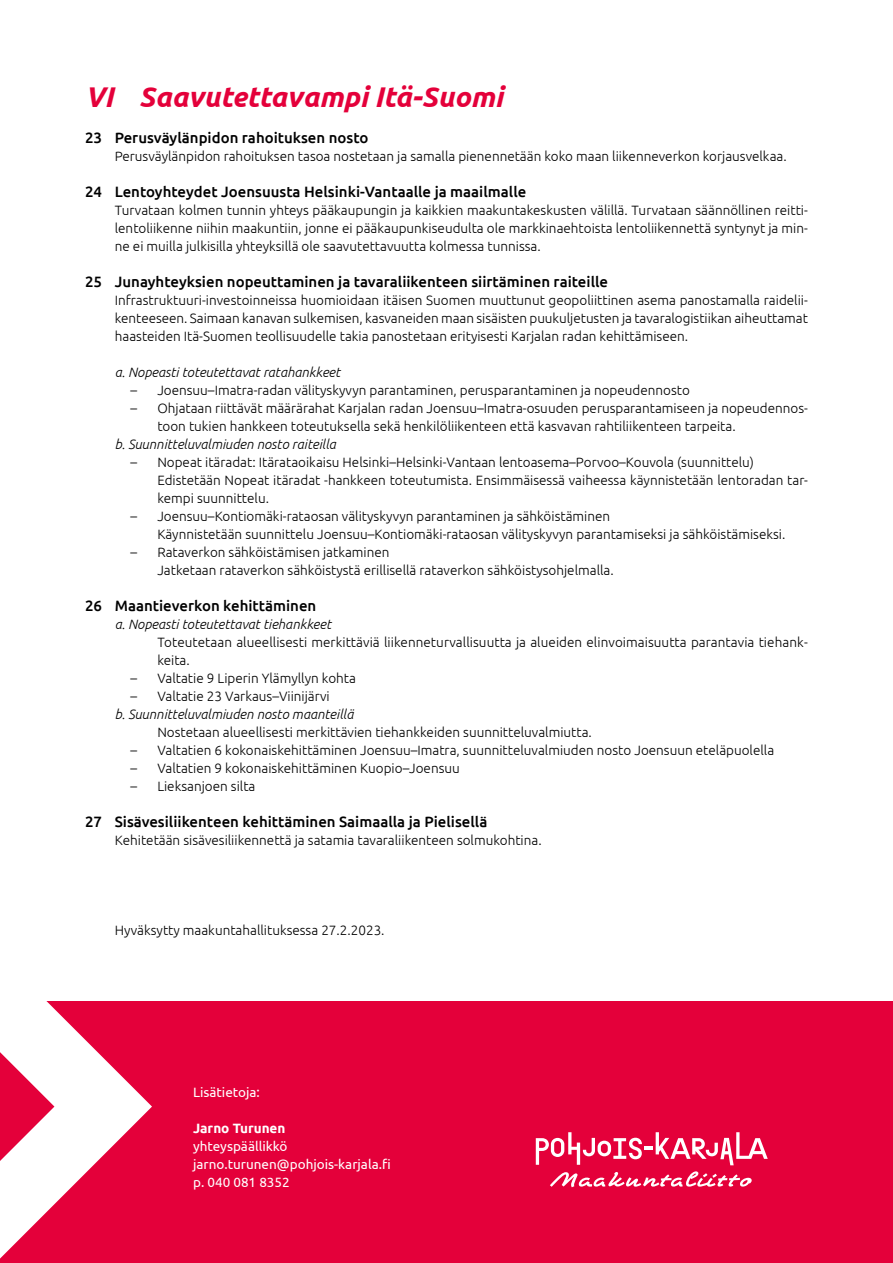
<style>
.page{position:relative;width:893px;height:1263px;background:#fff}
.page>*{position:absolute;margin:0;border:0;box-sizing:border-box;transform-origin:0 0}
.t1{font:italic 700 28.5px "Ubuntu";color:#e4003a}
.t2{font:500 15px "Ubuntu";color:#000}
.Leipis{font:300 13.5px/18px "Ubuntu";color:#000}
.Leipis-2{font:italic 300 13.5px "Ubuntu";color:#000}
.Leipis-3{font:13.5px "Ubuntu";color:#fff}
.Leipis-4{font:700 13.5px "Ubuntu";color:#fff}
</style>
<div class="page">
<div style="left:0;top:1001px;width:893px;height:262px;background:#e4003a"></div>
<svg style="left:536px;top:1132px;width:232px;height:33px"></svg>
<svg style="left:550px;top:1171px;width:202px;height:16px"></svg>
<svg style="left:0;top:1001px;width:152px;height:257px"></svg>
<h1 class="t1" style="left:85px;top:80px;width:419px">VI Saavutettavampi Itä-Suomi</h1>
<h2 class="t2" style="left:85px;top:128px;width:285px">23 Perusväylänpidon rahoituksen nosto</h2>
<p class="Leipis" style="left:115px;top:147px;width:673px">Perusväylänpidon rahoituksen tasoa nostetaan ja samalla pienennetään koko maan liikenneverkon korjausvelkaa.</p>
<h2 class="t2" style="left:85px;top:182px;width:443px">24 Lentoyhteydet Joensuusta Helsinki-Vantaalle ja maailmalle</h2>
<p class="Leipis" style="left:115px;top:201px;width:695px;text-align:justify">Turvataan kolmen tunnin yhteys pääkaupungin ja kaikkien maakuntakeskusten välillä. Turvataan säännöllinen reitti&shy;lentoliikenne niihin maakuntiin, jonne ei pääkaupunkiseudulta ole markkinaehtoista lentoliikennettä syntynyt ja min&shy;ne ei muilla julkisilla yhteyksillä ole saavutettavuutta kolmessa tunnissa.</p>
<h2 class="t2" style="left:85px;top:272px;width:525px">25 Junayhteyksien nopeuttaminen ja tavaraliikenteen siirtäminen raiteille</h2>
<p class="Leipis" style="left:115px;top:291px;width:695px;text-align:justify">Infrastruktuuri-investoinneissa huomioidaan itäisen Suomen muuttunut geopoliittinen asema panostamalla raidelii&shy;kenteeseen. Saimaan kanavan sulkemisen, kasvaneiden maan sisäisten puukuljetusten ja tavaralogistiikan aiheuttamat haasteiden Itä-Suomen teollisuudelle takia panostetaan erityisesti Karjalan radan kehittämiseen.</p>
<p class="Leipis-2" style="left:115px;top:364px;width:227px">a. Nopeasti toteutettavat ratahankkeet</p>
<p class="Leipis" style="left:130px;top:381px;width:561px">– Joensuu–Imatra-radan välityskyvyn parantaminen, perusparantaminen ja nopeudennosto</p>
<p class="Leipis" style="left:157px;top:399px;width:652px;text-indent:-27px">– Ohjataan riittävät määrärahat Karjalan radan Joensuu–Imatra-osuuden perusparantamiseen ja nopeudennos&shy;toon tukien hankkeen toteutuksella sekä henkilöliikenteen että kasvavan rahtiliikenteen tarpeita.</p>
<p class="Leipis-2" style="left:115px;top:436px;width:223px">b. Suunnitteluvalmiuden nosto raiteilla</p>
<p class="Leipis" style="left:130px;top:453px;width:625px">– Nopeat itäradat: Itärataoikaisu Helsinki–Helsinki-Vantaan lentoasema–Porvoo–Kouvola (suunnittelu)</p>
<p class="Leipis" style="left:157px;top:471px;width:652px">Edistetään Nopeat itäradat -hankkeen toteutumista. Ensimmäisessä vaiheessa käynnistetään lentoradan tar&shy;kempi suunnittelu.</p>
<p class="Leipis" style="left:130px;top:507px;width:481px">– Joensuu–Kontiomäki-rataosan välityskyvyn parantaminen ja sähköistäminen</p>
<p class="Leipis" style="left:157px;top:525px;width:630px">Käynnistetään suunnittelu Joensuu–Kontiomäki-rataosan välityskyvyn parantamiseksi ja sähköistämiseksi.</p>
<p class="Leipis" style="left:130px;top:543px;width:261px">– Rataverkon sähköistämisen jatkaminen</p>
<p class="Leipis" style="left:157px;top:561px;width:458px">Jatketaan rataverkon sähköistystä erillisellä rataverkon sähköistysohjelmalla.</p>
<h2 class="t2" style="left:85px;top:596px;width:233px">26 Maantieverkon kehittäminen</h2>
<p class="Leipis-2" style="left:115px;top:616px;width:218px">a. Nopeasti toteutettavat tiehankkeet</p>
<p class="Leipis" style="left:157px;top:633px;width:652px">Toteutetaan alueellisesti merkittäviä liikenneturvallisuutta ja alueiden elinvoimaisuutta parantavia tiehank&shy;keita.</p>
<p class="Leipis" style="left:130px;top:669px;width:227px">– Valtatie 9 Liperin Ylämyllyn kohta</p>
<p class="Leipis" style="left:130px;top:687px;width:201px">– Valtatie 23 Varkaus–Viinijärvi</p>
<p class="Leipis-2" style="left:115px;top:706px;width:240px">b. Suunnitteluvalmiuden nosto maanteillä</p>
<p class="Leipis" style="left:157px;top:723px;width:436px">Nostetaan alueellisesti merkittävien tiehankkeiden suunnitteluvalmiutta.</p>
<p class="Leipis" style="left:130px;top:741px;width:645px">– Valtatien 6 kokonaiskehittäminen Joensuu–Imatra, suunnitteluvalmiuden nosto Joensuun eteläpuolella</p>
<p class="Leipis" style="left:130px;top:759px;width:331px">– Valtatien 9 kokonaiskehittäminen Kuopio–Joensuu</p>
<p class="Leipis" style="left:130px;top:777px;width:127px">– Lieksanjoen silta</p>
<h2 class="t2" style="left:85px;top:812px;width:404px">27 Sisävesiliikenteen kehittäminen Saimaalla ja Pielisellä</h2>
<p class="Leipis" style="left:115px;top:831px;width:428px">Kehitetään sisävesiliikennettä ja satamia tavaraliikenteen solmukohtina.</p>
<p class="Leipis" style="left:115px;top:921px;width:271px">Hyväksytty maakuntahallituksessa 27.2.2023.</p>
<p class="Leipis-3" style="left:193px;top:1084px;width:68px">Lisätietoja:</p>
<p class="Leipis-4" style="left:193px;top:1120px;width:94px">Jarno Turunen</p>
<p class="Leipis-3" style="left:193px;top:1138px;width:96px">yhteyspäällikkö</p>
<p class="Leipis-3" style="left:193px;top:1156px;width:199px">jarno.turunen@pohjois-karjala.fi</p>
<p class="Leipis-3" style="left:193px;top:1174px;width:98px">p. 040 081 8352</p>
</div>
